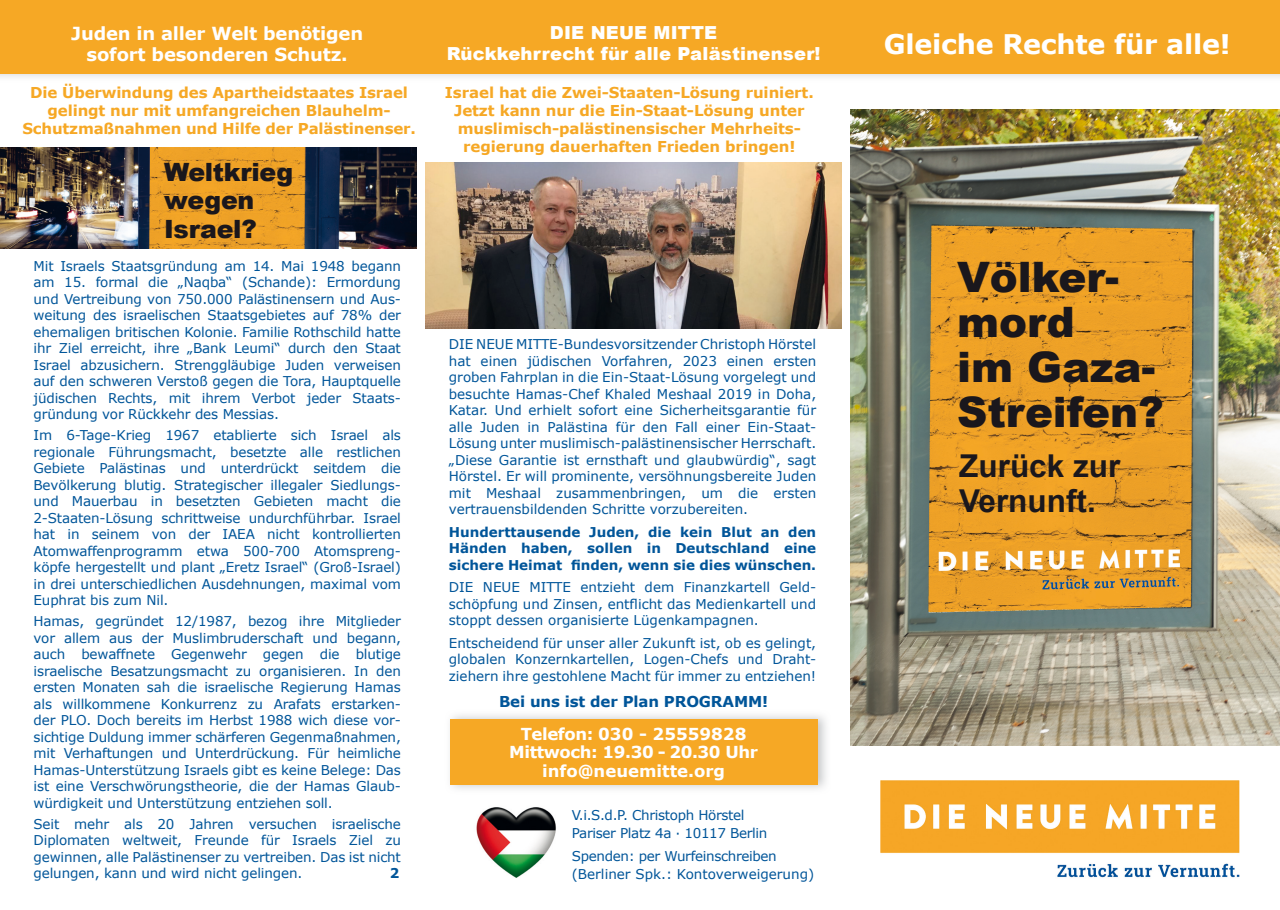
<style>
.page{position:relative;width:1280px;height:910px;background:#fff}
.page>*{position:absolute;margin:0;border:0;box-sizing:border-box;transform-origin:0 0}
.t1{font:900 42px/45px "Arial";color:#1a171c}
.t2{font:700 31.5px/34.5px "Arial";color:#1a171c}
.t3{font:700 27px "Verdana";letter-spacing:-.01em;color:#fff}
.t4{font:900 25.2px/28.5px "Arial";letter-spacing:-.01em;color:#1a171c}
.t5{font:700 18px/21px "Verdana";letter-spacing:-.01em;color:#fff;text-align:center}
.t6{font:900 18px/21px "Arial";letter-spacing:.01em;color:#fff;text-align:center}
.t7{font:700 16.5px/18.8px "Verdana";color:#fff;text-align:center}
.t8{font:700 15px/18px "Verdana";letter-spacing:-.005em;color:#f6a825;text-align:center}
.t9{font:700 15px "Verdana";letter-spacing:-.01em;color:#059}
.t10{font:13.5px/16.5px "Verdana";letter-spacing:-.01em;color:#059;text-align:justify}
.t11{font:700 13.5px/16.5px "Verdana";color:#059;text-align:justify}
</style>
<div class="page">
<img style="left:452px;top:715px;width:374px;height:74px">
<div style="left:450px;top:719px;width:367px;height:66px;background:#f6a825"></div>
<img style="left:0;top:73px;width:1280px;height:4px">
<div style="left:0;top:0;width:1280px;height:73px;background:#f6a825"></div>
<img style="left:0;top:148px;width:417px;height:100px">
<img style="left:476px;top:807px;width:80px;height:71px">
<img style="left:850px;top:109px;width:430px;height:637px">
<img style="left:425px;top:163px;width:417px;height:165px">
<img style="left:880px;top:780px;width:360px;height:98px">
<h3 class="t5" style="left:71px;top:23px;width:293px">Juden in aller Welt benötigen sofort besonderen Schutz.</h3>
<p class="t8" style="left:22px;top:84px;width:395px">Die Überwindung des Apartheidstaates Israel gelingt nur mit umfangreichen Blauhelm-<br>Schutzmaßnahmen und Hilfe der Palästinenser.</p>
<h3 class="t4" style="left:164px;top:157px;width:131px">Weltkrieg wegen<br>Israel?</h3>
<p class="t10" style="left:34px;top:258px;width:369px">Mit Israels Staatsgründung am 14. Mai 1948 begann am 15. formal die „Naqba“ (Schande): Ermordung und Vertreibung von 750.000 Palästinensern und Aus&shy;weitung des israelischen Staatsgebietes auf 78% der ehemaligen britischen Kolonie. Familie Rothschild hatte ihr Ziel erreicht, ihre „Bank Leumi“ durch den Staat Israel abzusichern. Strenggläubige Juden verweisen auf den schweren Verstoß gegen die Tora, Hauptquelle jüdischen Rechts, mit ihrem Verbot jeder Staats&shy;gründung vor Rückkehr des Messias.</p>
<p class="t10" style="left:34px;top:427px;width:369px">Im 6-Tage-Krieg 1967 etablierte sich Israel als regionale Führungsmacht, besetzte alle restlichen Gebiete Palästinas und unterdrückt seitdem die Bevölkerung blutig. Strategischer illegaler Siedlungs&shy;und Mauerbau in besetzten Gebieten macht die 2-Staaten-Lösung schrittweise undurchführbar. Israel hat in seinem von der IAEA nicht kontrollierten Atomwaffenprogramm etwa 500-700 Atomspreng&shy;köpfe hergestellt und plant „Eretz Israel“ (Groß-Israel) in drei unterschiedlichen Ausdehnungen, maximal vom Euphrat bis zum Nil.</p>
<p class="t10" style="left:34px;top:613px;width:369px">Hamas, gegründet 12/1987, bezog ihre Mitglieder vor allem aus der Muslimbruderschaft und begann, auch bewaffnete Gegenwehr gegen die blutige israelische Besatzungsmacht zu organisieren. In den ersten Monaten sah die israelische Regierung Hamas als willkommene Konkurrenz zu Arafats erstarken&shy;der PLO. Doch bereits im Herbst 1988 wich diese vor&shy;sichtige Duldung immer schärferen Gegenmaßnahmen, mit Verhaftungen und Unterdrückung. Für heimliche Hamas-Unterstützung Israels gibt es keine Belege: Das ist eine Verschwörungstheorie, die der Hamas Glaub&shy;würdigkeit und Unterstützung entziehen soll.</p>
<p class="t10" style="left:34px;top:816px;width:369px">Seit mehr als 20 Jahren versuchen israelische Diplomaten weltweit, Freunde für Israels Ziel zu gewinnen, alle Palästinenser zu vertreiben. Das ist nicht gelungen, kann und wird nicht gelingen.</p>
<p class="t11" style="left:390px;top:865px;width:11px">2</p>
<h3 class="t6" style="left:447px;top:21px;width:375px">DIE NEUE MITTE<br>Rückkehrrecht für alle Palästinenser!</h3>
<p class="t8" style="left:445px;top:84px;width:370px">Israel hat die Zwei-Staaten-Lösung ruiniert.<br>Jetzt kann nur die Ein-Staat-Lösung unter muslimisch-palästinensischer Mehrheits&shy;regierung dauerhaften Frieden bringen!</p>
<p class="t10" style="left:449px;top:336px;width:369px">DIE NEUE MITTE-Bundesvorsitzender Christoph Hörstel hat einen jüdischen Vorfahren, 2023 einen ersten groben Fahrplan in die Ein-Staat-Lösung vorgelegt und besuchte Hamas-Chef Khaled Meshaal 2019 in Doha, Katar. Und erhielt sofort eine Sicherheitsgarantie für alle Juden in Palästina für den Fall einer Ein-Staat-Lösung unter muslimisch-palästinensischer Herrschaft. „Diese Garantie ist ernsthaft und glaubwürdig“, sagt Hörstel. Er will prominente, versöhnungsbereite Juden mit Meshaal zusammenbringen, um die ersten vertrauensbildenden Schritte vorzubereiten.</p>
<p class="t11" style="left:449px;top:524px;width:369px">Hunderttausende Juden, die kein Blut an den Händen haben, sollen in Deutschland eine sichere Heimat finden, wenn sie dies wünschen.</p>
<p class="t10" style="left:449px;top:579px;width:369px">DIE NEUE MITTE entzieht dem Finanzkartell Geld&shy;schöpfung und Zinsen, entflicht das Medienkartell und stoppt dessen organisierte Lügenkampagnen.</p>
<p class="t10" style="left:449px;top:635px;width:369px">Entscheidend für unser aller Zukunft ist, ob es gelingt, globalen Konzernkartellen, Logen-Chefs und Draht&shy;ziehern ihre gestohlene Macht für immer zu entziehen!</p>
<p class="t9" style="left:499px;top:691px;width:271px">Bei uns ist der Plan PROGRAMM!</p>
<p class="t7" style="left:509px;top:724px;width:250px">Telefon: 030 - 25559828<br>Mittwoch: 19.30 - 20.30 Uhr info@neuemitte.org</p>
<p class="t10" style="left:572px;top:806px;width:197px;line-height:18px">V.i.S.d.P. Christoph Hörstel<br>Pariser Platz 4a · 10117 Berlin</p>
<p class="t10" style="left:572px;top:847px;width:244px;line-height:18px">Spenden: per Wurfeinschreiben (Berliner Spk.: Kontoverweigerung)</p>
<h3 class="t3" style="left:884px;top:26px;width:348px">Gleiche Rechte für alle!</h3>
<h1 class="t1" style="left:957px;top:253px;width:208px">Völker&shy;mord<br>im Gaza-<br>Streifen?</h1>
<h2 class="t2" style="left:959px;top:450px;width:163px">Zurück zur<br>Vernunft.</h2>
</div>
